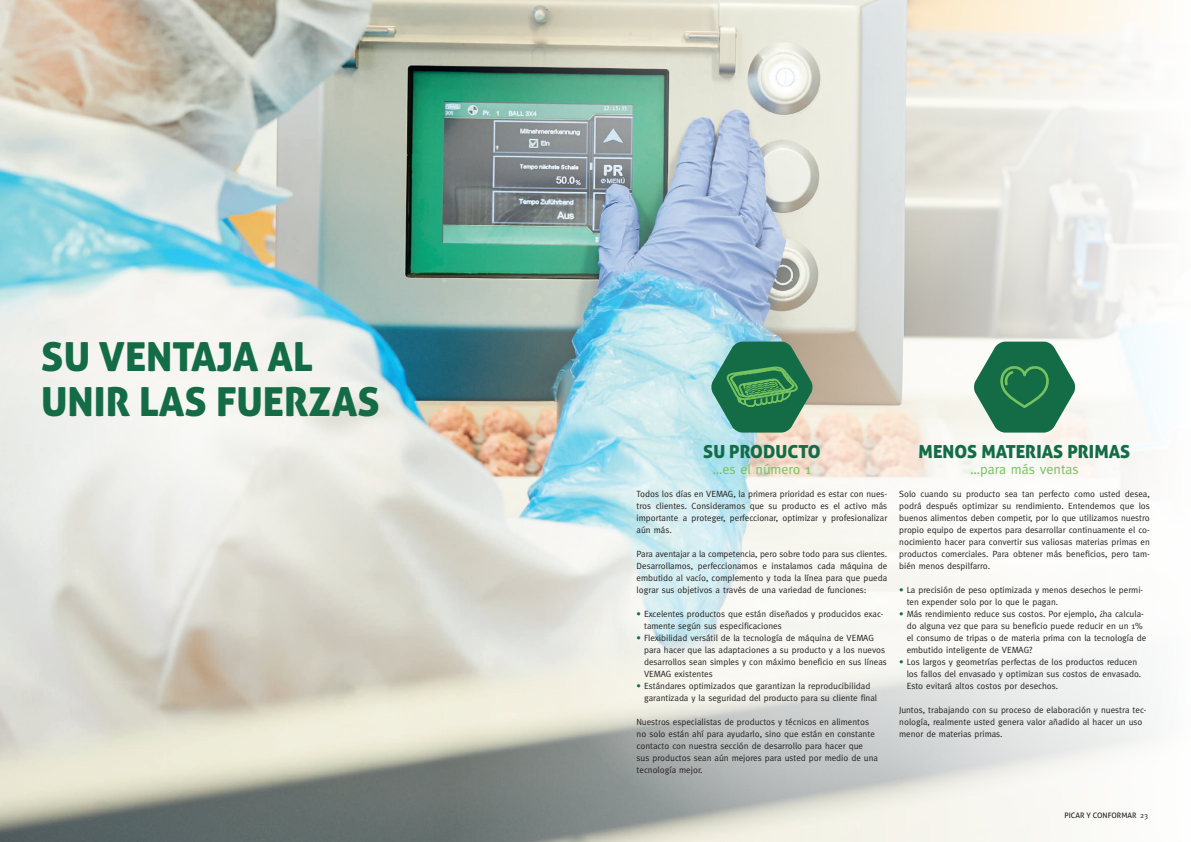
<style>
.page{position:relative;width:1191px;height:842px;background:#fff}
.page>*{position:absolute;margin:0;border:0;box-sizing:border-box;transform-origin:0 0}
.t1{font:40px/45px "Aller Display";color:#146c47}
.t2{font:18px "Aller Display";color:#146c47}
.t3{font:14px "Meta";color:#75c25e}
.t4{font:9px/12px "Meta";color:#231f20}
.t5{font:7.5px "Aller";color:#231f20}
.s1{color:#146c47}
.s2{font-family:"Meta"}
</style>
<div class="page">
<img style="left:0;top:0;width:451px;height:842px">
<img style="left:451px;top:0;width:714px;height:842px">
<svg style="left:0;top:212px;width:420px;height:450px"></svg>
<svg style="left:537px;top:380px;width:450px;height:450px"></svg>
<svg style="left:799px;top:380px;width:366px;height:450px;fill:#f8f7f3"></svg>
<svg style="left:973px;top:342px;width:102px;height:91px"></svg>
<svg style="left:711px;top:342px;width:102px;height:91px;background:#498e69"></svg>
<h1 class="t1" style="left:41px;top:333px;width:340px">SU VENTAJA AL<br>UNIR LAS FUERZAS</h1>
<h2 class="t2" style="left:703px;top:440px;width:119px">SU PRODUCTO</h2>
<h3 class="t3" style="left:713px;top:461px;width:100px">…es el número 1</h3>
<p class="t4" style="left:636px;top:488px;width:252px;text-align:justify">Todos los días en VEMAG, la primera prioridad es estar con nues&shy;tros clientes. Consideramos que su producto es el activo más importante a proteger, perfeccionar, optimizar y profesionalizar aún más.</p>
<p class="t4" style="left:636px;top:548px;width:252px;text-align:justify">Para aventajar a la competencia, pero sobre todo para sus clientes.<br>Desarrollamos, perfeccionamos e instalamos cada máquina de embutido al vacío, complemento y toda la línea para que pueda lograr sus objetivos a través de una variedad de funciones:</p>
<p class="t4" style="left:644px;top:608px;width:241px;text-indent:-7px"><span class="s1">•</span> Excelentes productos que están diseñados y producidos exac&shy;tamente según sus especificaciones</p>
<p class="t4" style="left:644px;top:632px;width:244px;text-indent:-7px"><span class="s1">•</span> Flexibilidad versátil de la tecnología de máquina de VEMAG para hacer que las adaptaciones a su producto y a los nuevos desarrollos sean simples y con máximo beneficio en sus líneas VEMAG existentes</p>
<p class="t4" style="left:644px;top:680px;width:234px;text-indent:-7px"><span class="s1">•</span> Estándares optimizados que garantizan la reproducibilidad garantizada y la seguridad del producto para su cliente final</p>
<p class="t4" style="left:636px;top:716px;width:243px">Nuestros especialistas de productos y técnicos en alimentos no solo están ahí para ayudarlo, sino que están en constante contacto con nuestra sección de desarrollo para hacer que<br>sus productos sean aún mejores para usted por medio de una tecnología mejor.</p>
<h2 class="t2" style="left:918px;top:440px;width:213px">MENOS MATERIAS PRIMAS</h2>
<h3 class="t3" style="left:970px;top:461px;width:110px">…para más ventas</h3>
<p class="t4" style="left:899px;top:488px;width:252px;text-align:justify">Solo cuando su producto sea tan perfecto como usted desea, podrá después optimizar su rendimiento. Entendemos que los buenos alimentos deben competir, por lo que utilizamos nuestro propio equipo de expertos para desarrollar continuamente el co&shy;nocimiento hacer para convertir sus valiosas materias primas en productos comerciales. Para obtener más beneficios, pero tam&shy;bién menos despilfarro.</p>
<p class="t4" style="left:906px;top:584px;width:238px;text-indent:-7px"><span class="s1">•</span> La precisión de peso optimizada y menos desechos le permi&shy;ten expender solo por lo que le pagan.</p>
<p class="t4" style="left:906px;top:608px;width:241px;text-indent:-7px"><span class="s1">•</span> Más rendimiento reduce sus costos. Por ejemplo, ¿ha calcula&shy;do alguna vez que para su beneficio puede reducir en un 1% el consumo de tripas o de materia prima con la tecnología de embutido inteligente de VEMAG?</p>
<p class="t4" style="left:906px;top:656px;width:236px;text-indent:-7px"><span class="s1">•</span> Los largos y geometrías perfectas de los productos reducen los fallos del envasado y optimizan sus costos de envasado.<br>Esto evitará altos costos por desechos.</p>
<p class="t4" style="left:899px;top:704px;width:249px">Juntos, trabajando con su proceso de elaboración y nuestra tec&shy;nología, realmente usted genera valor añadido al hacer un uso menor de materias primas.</p>
<p class="t5" style="left:1064px;top:811px;width:85px">PICAR Y CONFORMAR <span class="s2">23</span></p>
</div>
